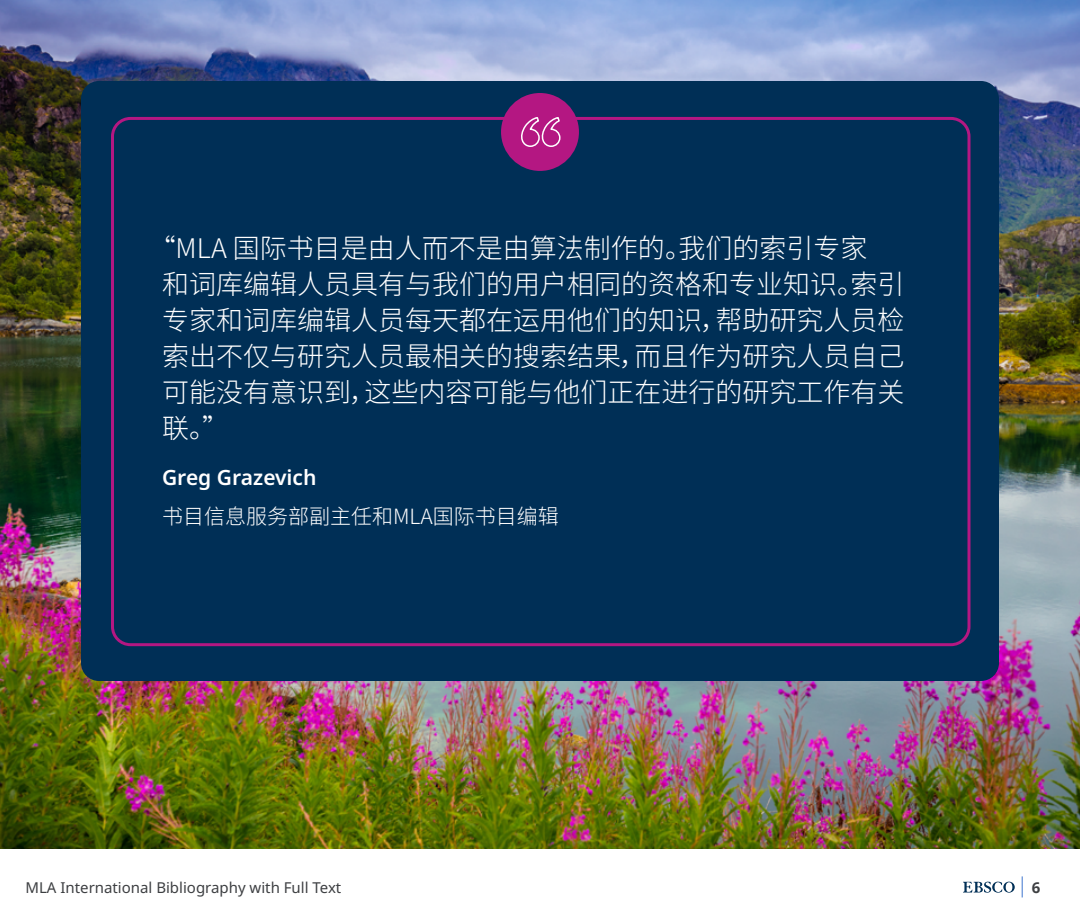
<style>
.page{position:relative;width:1080px;height:918px;background:#fff}
.page>*{position:absolute;margin:0;border:0;box-sizing:border-box;transform-origin:0 0}
.t1{font:300 27px/36px "Source Han Sans CN";color:#fff}
.t2{font:300 21px "Source Han Sans CN";color:#fff}
.t3{font:600 21px "Noto Sans";color:#fff}
.t4{font:15px "Noto Sans";color:#3d3f42}
.t5{font:700 15px "Open Sans";color:#3d3f42}
</style>
<div class="page">
<svg style="left:1022px;top:876px;width:1px;height:21px"></svg>
<svg style="left:963px;top:882px;width:52px;height:11px"></svg>
<img style="left:0;top:0;width:1080px;height:849px">
<div style="left:81px;top:81px;width:918px;height:600px;background:#002f56;border-radius:18px"></div>
<div style="left:111px;top:117px;width:859px;height:529px;border:3px solid #b41782;border-radius:18px"></div>
<div style="left:501px;top:93px;width:78px;height:78px;background:#b41782;border-radius:50%"></div>
<svg style="left:521px;top:117px;width:40px;height:30px"></svg>
<p class="t1" style="left:162px;top:231px;width:744px;text-indent:-13px">“MLA 国际书目是由人而不是由算法制作的。我们的索引专家<br>和词库编辑人员具有与我们的用户相同的资格和专业知识。索引专家和词库编辑人员每天都在运用他们的知识，帮助研究人员检索出不仅与研究人员最相关的搜索结果，而且作为研究人员自己可能没有意识到，这些内容可能与他们正在进行的研究工作有关联。”</p>
<p class="t3" style="left:162px;top:462px;width:156px">Greg Grazevich</p>
<p class="t2" style="left:162px;top:504px;width:398px">书目信息服务部副主任和MLA国际书目编辑</p>
<p class="t4" style="left:26px;top:877px;width:317px">MLA International Bibliography with Full Text</p>
<p class="t5" style="left:1032px;top:877px;width:10px">6</p>
</div>
